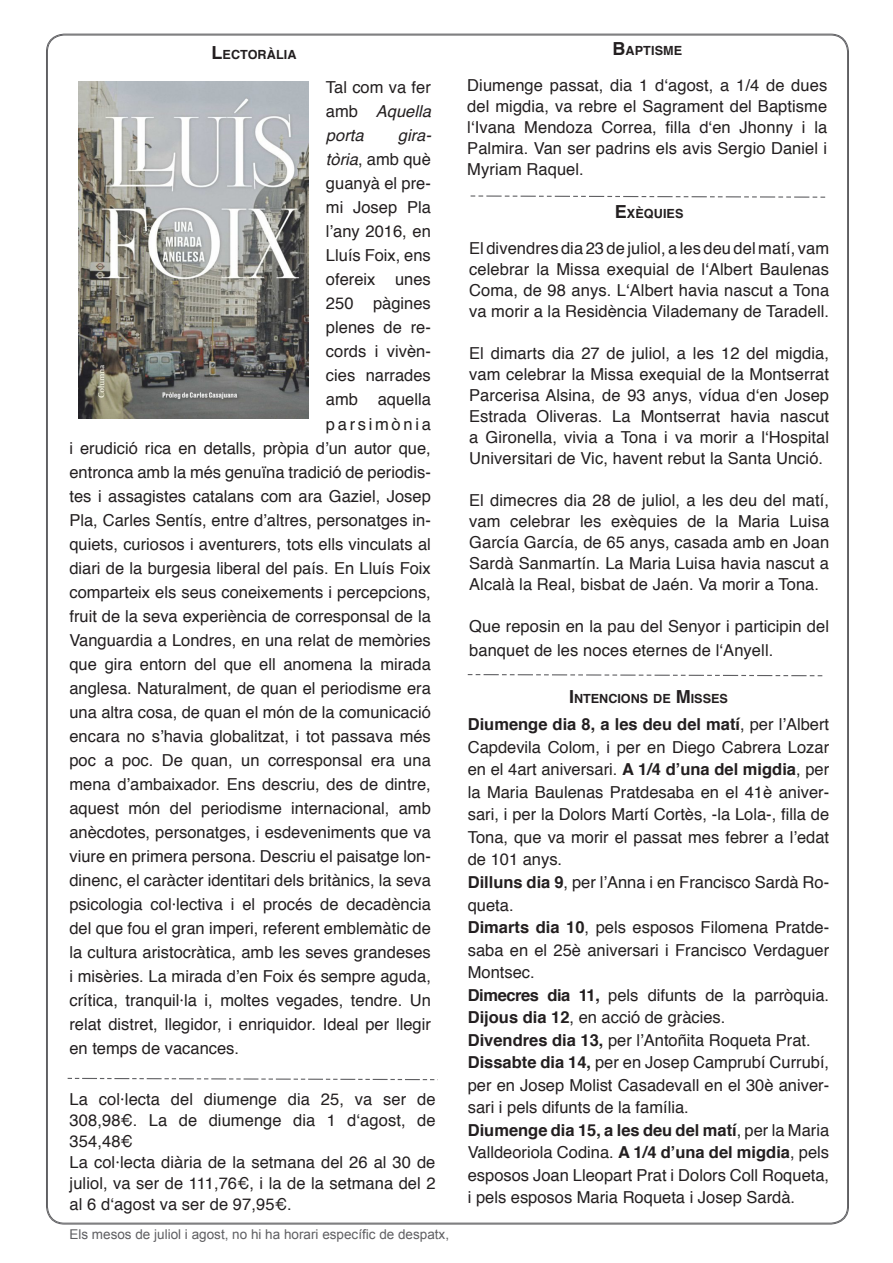
<style>
.page{position:relative;width:893px;height:1263px;background:#fff}
.page>*{position:absolute;margin:0;border:0;box-sizing:border-box;transform-origin:0 0}
.t1{font:16.5px/21px "Helvetica";color:#231f20;text-align:justify}
.t2{font:16.5px "Helvetica";letter-spacing:.165em;color:#231f20}
.t3{font:italic 16.5px "Helvetica";color:#231f20}
.t4{font:13.5px "Arial";color:#5f5f62}
.t5{font:700 12.6px "Helvetica";letter-spacing:.005em;color:#231f20}
.s1{font-size:18px}
.s2{font-style:italic}
.s3{font-weight:700}
</style>
<div class="page">
<img style="left:79px;top:81px;width:230px;height:337px">
<svg style="left:467px;top:674px;width:356px;height:3px"></svg>
<svg style="left:67px;top:1077px;width:371px;height:4px"></svg>
<svg style="left:470px;top:195px;width:356px;height:3px"></svg>
<p class="t5" style="left:211px;top:44px;width:87px"><span class="s1">L</span>ECTORÀLIA</p>
<p class="t1" style="left:326px;top:76px;width:106px;line-height:24px">Tal com va fer amb <span class="s2">Aquella porta</span></p>
<p class="t3" style="left:398px;top:123px;width:35px">gira-</p>
<p class="t1" style="left:326px;top:150px;width:106px"><span class="s2">tòria</span>, amb què</p>
<p class="t1" style="left:326px;top:174px;width:106px">guanyà el pre-</p>
<p class="t1" style="left:326px;top:198px;width:106px">mi Josep Pla</p>
<p class="t1" style="left:326px;top:222px;width:106px">l’any 2016, en</p>
<p class="t1" style="left:326px;top:246px;width:106px">Lluís Foix, ens</p>
<p class="t1" style="left:326px;top:270px;width:106px">ofereix unes</p>
<p class="t1" style="left:326px;top:294px;width:106px">250 pàgines</p>
<p class="t1" style="left:326px;top:318px;width:106px">plenes de re-</p>
<p class="t1" style="left:326px;top:342px;width:106px">cords i vivèn-</p>
<p class="t1" style="left:326px;top:366px;width:106px">cies narrades</p>
<p class="t1" style="left:326px;top:390px;width:106px">amb aquella</p>
<p class="t2" style="left:326px;top:411px;width:106px">parsimònia</p>
<p class="t1" style="left:69px;top:438px;width:363px">i erudició rica en detalls, pròpia d’un autor que,</p>
<p class="t1" style="left:69px;top:462px;width:363px">entronca amb la més genuïna tradició de periodis-</p>
<p class="t1" style="left:69px;top:486px;width:363px">tes i assagistes catalans com ara Gaziel, Josep</p>
<p class="t1" style="left:69px;top:510px;width:363px">Pla, Carles Sentís, entre d’altres, personatges in-</p>
<p class="t1" style="left:69px;top:534px;width:363px">quiets, curiosos i aventurers, tots ells vinculats al</p>
<p class="t1" style="left:69px;top:558px;width:363px">diari de la burgesia liberal del país. En Lluís Foix</p>
<p class="t1" style="left:69px;top:582px;width:363px">comparteix els seus coneixements i percepcions,</p>
<p class="t1" style="left:69px;top:606px;width:363px">fruit de la seva experiència de corresponsal de la</p>
<p class="t1" style="left:69px;top:630px;width:363px">Vanguardia a Londres, en una relat de memòries</p>
<p class="t1" style="left:69px;top:654px;width:363px">que gira entorn del que ell anomena la mirada</p>
<p class="t1" style="left:69px;top:678px;width:363px">anglesa. Naturalment, de quan el periodisme era</p>
<p class="t1" style="left:69px;top:702px;width:363px">una altra cosa, de quan el món de la comunicació</p>
<p class="t1" style="left:69px;top:726px;width:363px">encara no s’havia globalitzat, i tot passava més</p>
<p class="t1" style="left:69px;top:750px;width:363px">poc a poc. De quan, un corresponsal era una</p>
<p class="t1" style="left:69px;top:774px;width:363px">mena d’ambaixador. Ens descriu, des de dintre,</p>
<p class="t1" style="left:69px;top:798px;width:363px">aquest món del periodisme internacional, amb</p>
<p class="t1" style="left:69px;top:822px;width:363px">anècdotes, personatges, i esdeveniments que va</p>
<p class="t1" style="left:69px;top:846px;width:363px">viure en primera persona. Descriu el paisatge lon-</p>
<p class="t1" style="left:69px;top:870px;width:363px">dinenc, el caràcter identitari dels britànics, la seva</p>
<p class="t1" style="left:69px;top:894px;width:363px">psicologia col·lectiva i el procés de decadència</p>
<p class="t1" style="left:69px;top:918px;width:363px">del que fou el gran imperi, referent emblemàtic de</p>
<p class="t1" style="left:69px;top:942px;width:363px">la cultura aristocràtica, amb les seves grandeses</p>
<p class="t1" style="left:69px;top:966px;width:363px">i misèries. La mirada d’en Foix és sempre aguda,</p>
<p class="t1" style="left:69px;top:990px;width:363px">crítica, tranquil·la i, moltes vegades, tendre. Un</p>
<p class="t1" style="left:69px;top:1014px;width:363px">relat distret, llegidor, i enriquidor. Ideal per llegir</p>
<p class="t1" style="left:69px;top:1038px;width:171px">en temps de vacances.</p>
<p class="t1" style="left:70px;top:1089px;width:367px">La col·lecta del diumenge dia 25, va ser de 308,98€. La de diumenge dia 1 d‘agost, de 354,48€</p>
<p class="t1" style="left:70px;top:1152px;width:367px">La col·lecta diària de la setmana del 26 al 30 de juliol, va ser de 111,76€, i la de la setmana del 2 al 6 d‘agost va ser de 97,95€.</p>
<p class="t4" style="left:69px;top:1226px;width:381px">Els mesos de juliol i agost, no hi ha horari específic de despatx,</p>
<p class="t5" style="left:612px;top:40px;width:71px"><span class="s1">B</span>APTISME</p>
<p class="t1" style="left:467px;top:75px;width:361px">Diumenge passat, dia 1 d‘agost, a 1/4 de dues del migdia, va rebre el Sagrament del Baptisme l‘Ivana Mendoza Correa, filla d‘en Jhonny i la Palmira. Van ser padrins els avis Sergio Daniel i Myriam Raquel.</p>
<p class="t5" style="left:615px;top:203px;width:70px"><span class="s1">E</span>XÈQUIES</p>
<p class="t1" style="left:469px;top:238px;width:361px">El divendres dia 23 de juliol, a les deu del matí, vam celebrar la Missa exequial de l‘Albert Baulenas Coma, de 98 anys. L‘Albert havia nascut a Tona va morir a la Residència Vilademany de Taradell.</p>
<p class="t1" style="left:469px;top:343px;width:361px">El dimarts dia 27 de juliol, a les 12 del migdia, vam celebrar la Missa exequial de la Montserrat Parcerisa Alsina, de 93 anys, vídua d‘en Josep Estrada Oliveras. La Montserrat havia nascut a Gironella, vivia a Tona i va morir a l‘Hospital Universitari de Vic, havent rebut la Santa Unció.</p>
<p class="t1" style="left:469px;top:490px;width:362px">El dimecres dia 28 de juliol, a les deu del matí, vam celebrar les exèquies de la Maria Luisa García García, de 65 anys, casada amb en Joan Sardà Sanmartín. La Maria Luisa havia nascut a Alcalà la Real, bisbat de Jaén. Va morir a Tona.</p>
<p class="t1" style="left:469px;top:614px;width:361px;line-height:24px">Que reposin en la pau del Senyor i participin del banquet de les noces eternes de l‘Anyell.</p>
<p class="t5" style="left:569px;top:689px;width:160px"><span class="s1">I</span> NTENCIONS DE <span class="s1">M</span> ISSES</p>
<p class="t1" style="left:468px;top:714px;width:363px;line-height:22.5px"><span class="s3">Diumenge dia 8, a les deu del matí</span>, per l’Albert Capdevila Colom, i per en Diego Cabrera Lozar en el 4art aniversari. <span class="s3">A 1/4 d’una del migdia</span>, per la Maria Baulenas Pratdesaba en el 41è aniver&shy;sari, i per la Dolors Martí Cortès, -la Lola-, filla de Tona, que va morir el passat mes febrer a l’edat de 101 anys.</p>
<p class="t1" style="left:468px;top:871px;width:363px;line-height:22.5px"><span class="s3">Dilluns dia 9</span>, per l’Anna i en Francisco Sardà Ro&shy;queta.</p>
<p class="t1" style="left:468px;top:916px;width:363px;line-height:22.5px"><span class="s3">Dimarts dia 10</span>, pels esposos Filomena Pratde&shy;saba en el 25è aniversari i Francisco Verdaguer Montsec.</p>
<p class="t1" style="left:468px;top:984px;width:363px;line-height:22.5px"><span class="s3">Dimecres dia 11,</span> pels difunts de la parròquia.<br><span class="s3">Dijous dia 12</span>, en acció de gràcies.</p>
<p class="t1" style="left:468px;top:1030px;width:345px"><span class="s3">Divendres dia 13,</span> per l’Antoñita Roqueta Prat.</p>
<p class="t1" style="left:468px;top:1051px;width:363px;line-height:22.5px"><span class="s3">Dissabte dia 14,</span> per en Josep Camprubí Currubí, per en Josep Molist Casadevall en el 30è aniver&shy;sari i pels difunts de la família.</p>
<p class="t1" style="left:468px;top:1119px;width:363px;line-height:22.5px"><span class="s3">Diumenge dia 15, a les deu del matí</span>, per la Maria Valldeoriola Codina. <span class="s3">A 1/4 d’una del migdia</span>, pels esposos Joan Lleopart Prat i Dolors Coll Roqueta, i pels esposos Maria Roqueta i Josep Sardà.</p>
</div>
